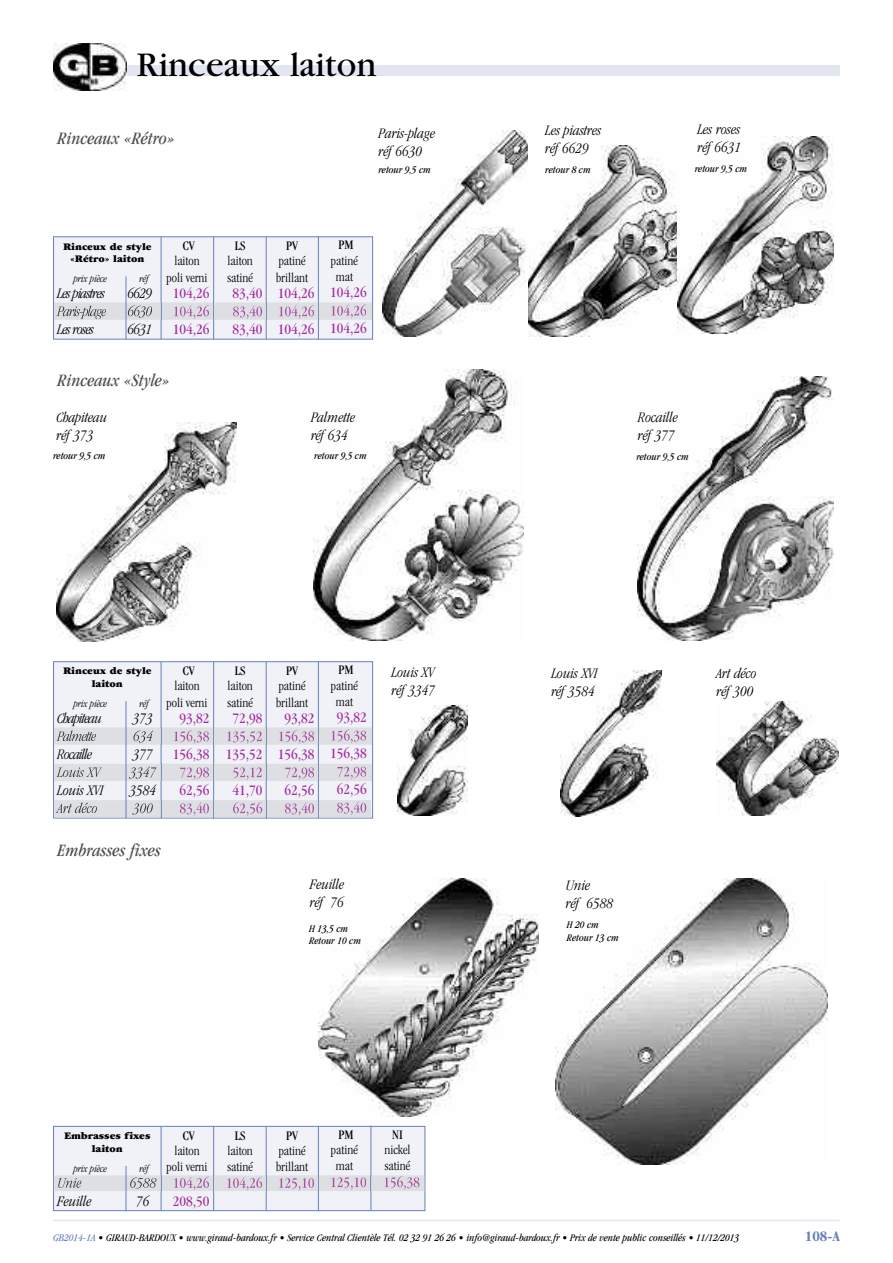
<style>
.page{position:relative;width:893px;height:1263px;background:#fff}
.page>*{position:absolute;margin:0;border:0;box-sizing:border-box;transform-origin:0 0}
.t1{font:36px "Garamond";color:#000}
.t2{font:italic condensed 18px "Garamond";color:#4d4d4d}
.t3{font:italic 300 condensed 15px/18px "Garamond";color:#000}
.t4{font:condensed 15px "Garamond";color:#a52a9d}
.t5{font:italic 300 condensed 15px "Garamond";letter-spacing:-.05em;color:#000}
.t6{font:700 condensed 15px "Garamond";color:#677fba}
.t7{font:300 condensed 13.5px/16.2px "Garamond";color:#000}
.t8{font:condensed 13.5px "Garamond";color:#000}
.t9{font:italic condensed 10.5px/12.6px "Garamond";color:#000}
.t10{font:900 10.5px/12.6px "Garamond";color:#000;text-align:center}
.t11{font:italic 300 condensed 10.5px "Garamond";color:#000}
.s1{color:#677fba}
</style>
<div class="page">
<hr style="left:53px;top:1220px;width:787px;height:1px;background:#e1e6f1">
<div style="left:62px;top:65px;width:778px;height:11px;background:#e1e6f1"></div>
<img style="left:54px;top:43px;width:72px;height:48px">
<img style="left:319px;top:878px;width:220px;height:238px">
<img style="left:556px;top:879px;width:271px;height:285px">
<img style="left:638px;top:377px;width:196px;height:264px">
<img style="left:313px;top:370px;width:210px;height:270px">
<img style="left:56px;top:423px;width:180px;height:218px">
<img style="left:528px;top:146px;width:150px;height:190px">
<img style="left:382px;top:130px;width:146px;height:206px">
<img style="left:678px;top:136px;width:155px;height:197px">
<img style="left:398px;top:705px;width:70px;height:110px">
<img style="left:717px;top:701px;width:121px;height:115px">
<img style="left:560px;top:670px;width:101px;height:146px">
<div style="left:54px;top:1127px;width:371px;height:83px;background:#f0f2f8"></div>
<div style="left:53px;top:1126px;width:372px;height:85px;border:1px solid #677fba"></div>
<hr style="left:161px;top:1127px;width:1px;height:84px;background:#677fba">
<hr style="left:213px;top:1126px;width:1px;height:85px;background:#677fba">
<hr style="left:266px;top:1127px;width:1px;height:84px;background:#677fba">
<hr style="left:318px;top:1126px;width:1px;height:85px;background:#677fba">
<hr style="left:371px;top:1125px;width:1px;height:86px;background:#677fba">
<svg style="left:54px;top:1175px;width:372px;height:16px;background:#d4cfd9"></svg>
<hr style="left:126px;top:1166px;width:1px;height:45px;background:#677fba">
<div style="left:54px;top:662px;width:318px;height:156px;background:#f0f2f8"></div>
<div style="left:53px;top:661px;width:320px;height:157px;border:1px solid #677fba"></div>
<hr style="left:161px;top:662px;width:1px;height:156px;background:#677fba">
<hr style="left:213px;top:662px;width:1px;height:156px;background:#677fba">
<hr style="left:266px;top:662px;width:1px;height:156px;background:#677fba">
<hr style="left:318px;top:661px;width:1px;height:157px;background:#677fba">
<svg style="left:53px;top:800px;width:318px;height:17px;background:#d3d0d9"></svg>
<svg style="left:54px;top:764px;width:318px;height:17px;background:#d4d1d9"></svg>
<svg style="left:54px;top:727px;width:319px;height:18px;background:#d3cfd9"></svg>
<hr style="left:126px;top:701px;width:1px;height:117px;background:#677fba">
<div style="left:54px;top:237px;width:318px;height:102px;background:#f0f2f8"></div>
<div style="left:53px;top:236px;width:320px;height:103px;border:1px solid #677fba"></div>
<hr style="left:161px;top:237px;width:1px;height:102px;background:#677fba">
<hr style="left:213px;top:237px;width:1px;height:102px;background:#677fba">
<hr style="left:266px;top:237px;width:1px;height:102px;background:#677fba">
<hr style="left:318px;top:236px;width:1px;height:103px;background:#677fba">
<svg style="left:54px;top:302px;width:319px;height:18px;background:#d2ced8"></svg>
<hr style="left:126px;top:276px;width:1px;height:63px;background:#677fba">
<h1 class="t1" style="left:137px;top:52px;width:241px">Rinceaux laiton</h1>
<h2 class="t2" style="left:57px;top:131px;width:119px">Rinceaux «Rétro»</h2>
<h3 class="t3" style="left:697px;top:122px;width:45px">Les roses réf 6631</h3>
<h3 class="t3" style="left:545px;top:122px;width:58px">Les piastres réf 6629</h3>
<h3 class="t3" style="left:378px;top:125px;width:58px">Paris-plage réf 6630</h3>
<p class="t9" style="left:378px;top:164px;width:54px">retour 9,5 cm</p>
<p class="t9" style="left:545px;top:164px;width:47px">retour 8 cm</p>
<p class="t9" style="left:695px;top:163px;width:54px">retour 9,5 cm</p>
<p class="t10" style="left:63px;top:241px;width:90px">Rinceux de style «Rétro» laiton</p>
<h3 class="t5" style="left:57px;top:288px;width:49px">Les piastres</h3>
<h3 class="t5" style="left:57px;top:324px;width:38px">Les roses</h3>
<p class="t11" style="left:139px;top:275px;width:11px">réf</p>
<p class="t11" style="left:74px;top:275px;width:35px">prix pièce</p>
<h3 class="t3" style="left:127px;top:285px;width:26px">6629</h3>
<h3 class="t3" style="left:127px;top:321px;width:26px">6631</h3>
<p class="t8" style="left:183px;top:241px;width:13px">CV</p>
<p class="t7" style="left:167px;top:254px;width:43px;text-align:center">laiton poli verni</p>
<h3 class="t4" style="left:173px;top:288px;width:38px">104,26</h3>
<h3 class="t4" style="left:173px;top:324px;width:38px">104,26</h3>
<h2 class="t2" style="left:57px;top:374px;width:114px">Rinceaux «Style»</h2>
<p class="t8" style="left:235px;top:241px;width:12px">LS</p>
<p class="t8" style="left:286px;top:241px;width:13px">PV</p>
<p class="t8" style="left:339px;top:240px;width:16px">PM</p>
<p class="t7" style="left:227px;top:254px;width:27px">laiton satiné</p>
<p class="t7" style="left:276px;top:254px;width:34px">patiné brillant</p>
<p class="t7" style="left:331px;top:253px;width:28px;text-align:center">patiné mat</p>
<h3 class="t4" style="left:233px;top:288px;width:31px">83,40</h3>
<h3 class="t4" style="left:233px;top:324px;width:31px">83,40</h3>
<h3 class="t4" style="left:278px;top:288px;width:38px">104,26</h3>
<h3 class="t4" style="left:278px;top:324px;width:38px">104,26</h3>
<h3 class="t4" style="left:330px;top:287px;width:38px">104,26</h3>
<h3 class="t4" style="left:330px;top:323px;width:38px">104,26</h3>
<h3 class="t3" style="left:56px;top:410px;width:52px">Chapiteau réf 373</h3>
<p class="t9" style="left:53px;top:450px;width:54px">retour 9,5 cm</p>
<p class="t9" style="left:314px;top:450px;width:54px">retour 9,5 cm</p>
<p class="t9" style="left:636px;top:451px;width:54px">retour 9,5 cm</p>
<h3 class="t3" style="left:311px;top:410px;width:46px">Palmette réf 634</h3>
<h3 class="t3" style="left:638px;top:410px;width:41px">Rocaille réf 377</h3>
<p class="t10" style="left:63px;top:666px;width:90px">Rinceux de style laiton</p>
<h3 class="t5" style="left:57px;top:712px;width:46px">Chapiteau</h3>
<h3 class="t5" style="left:57px;top:748px;width:36px">Rocaille</h3>
<h3 class="t3" style="left:57px;top:782px;width:48px">Louis XVI</h3>
<p class="t11" style="left:139px;top:700px;width:11px">réf</p>
<p class="t11" style="left:74px;top:700px;width:35px">prix pièce</p>
<h3 class="t3" style="left:133px;top:710px;width:21px">373</h3>
<h3 class="t3" style="left:133px;top:746px;width:21px">377</h3>
<h3 class="t3" style="left:130px;top:782px;width:28px">3584</h3>
<p class="t8" style="left:183px;top:666px;width:13px">CV</p>
<p class="t7" style="left:167px;top:679px;width:43px;text-align:center">laiton poli verni</p>
<h3 class="t4" style="left:179px;top:713px;width:31px">93,82</h3>
<h3 class="t4" style="left:173px;top:749px;width:38px">156,38</h3>
<h3 class="t4" style="left:179px;top:785px;width:31px">62,56</h3>
<h2 class="t2" style="left:57px;top:843px;width:105px">Embrasses fixes</h2>
<p class="t8" style="left:235px;top:666px;width:12px">LS</p>
<p class="t8" style="left:286px;top:666px;width:13px">PV</p>
<p class="t8" style="left:339px;top:665px;width:16px">PM</p>
<p class="t7" style="left:227px;top:679px;width:27px">laiton satiné</p>
<p class="t7" style="left:276px;top:679px;width:34px">patiné brillant</p>
<p class="t7" style="left:331px;top:678px;width:28px;text-align:center">patiné mat</p>
<h3 class="t4" style="left:233px;top:713px;width:31px">72,98</h3>
<h3 class="t4" style="left:226px;top:749px;width:38px">135,52</h3>
<h3 class="t4" style="left:233px;top:785px;width:31px">41,70</h3>
<h3 class="t4" style="left:285px;top:713px;width:31px">93,82</h3>
<h3 class="t4" style="left:278px;top:749px;width:38px">156,38</h3>
<h3 class="t4" style="left:285px;top:785px;width:31px">62,56</h3>
<h3 class="t4" style="left:337px;top:712px;width:31px">93,82</h3>
<h3 class="t4" style="left:330px;top:748px;width:38px">156,38</h3>
<h3 class="t4" style="left:337px;top:784px;width:31px">62,56</h3>
<h3 class="t3" style="left:310px;top:877px;width:36px">Feuille réf 76</h3>
<p class="t9" style="left:309px;top:923px;width:53px">H 13,5 cm<br>Retour 10 cm</p>
<h3 class="t3" style="left:392px;top:664px;width:45px">Louis XV réf 3347</h3>
<h3 class="t3" style="left:716px;top:665px;width:42px">Art déco réf 300</h3>
<h3 class="t3" style="left:551px;top:665px;width:48px">Louis XVI réf 3584</h3>
<h3 class="t3" style="left:566px;top:877px;width:49px">Unie<br>réf 6588</h3>
<p class="t9" style="left:567px;top:919px;width:53px">H 20 cm<br>Retour 13 cm</p>
<p class="t10" style="left:64px;top:1130px;width:88px">Embrasses fixes laiton</p>
<p class="t11" style="left:74px;top:1164px;width:35px">prix pièce</p>
<p class="t11" style="left:139px;top:1164px;width:11px">réf</p>
<p class="t8" style="left:183px;top:1130px;width:13px">CV</p>
<p class="t7" style="left:167px;top:1143px;width:43px;text-align:center">laiton poli verni</p>
<h3 class="t3" style="left:57px;top:1193px;width:36px">Feuille</h3>
<h3 class="t3" style="left:136px;top:1193px;width:15px">76</h3>
<h3 class="t4" style="left:173px;top:1195px;width:38px">208,50</h3>
<p class="t8" style="left:235px;top:1130px;width:12px">LS</p>
<p class="t8" style="left:286px;top:1130px;width:13px">PV</p>
<p class="t7" style="left:227px;top:1143px;width:27px">laiton satiné</p>
<p class="t7" style="left:276px;top:1143px;width:34px">patiné brillant</p>
<p class="t8" style="left:339px;top:1129px;width:16px">PM</p>
<p class="t7" style="left:331px;top:1143px;width:28px;text-align:center">patiné mat</p>
<p class="t8" style="left:392px;top:1129px;width:12px">NI</p>
<p class="t7" style="left:384px;top:1143px;width:28px">nickel satiné</p>
<p class="t9" style="left:53px;top:1232px;width:688px"><span class="s1">GB2014-1A</span> • GIRAUD-BARDOUX • www.giraud-bardoux.fr • Service Central Clientèle Tél. 02 32 91 26 26 • info@giraud-bardoux.fr • Prix de vente public conseillés • 11/12/2013</p>
<h3 class="t6" style="left:805px;top:1231px;width:36px">108-A</h3>
</div>
